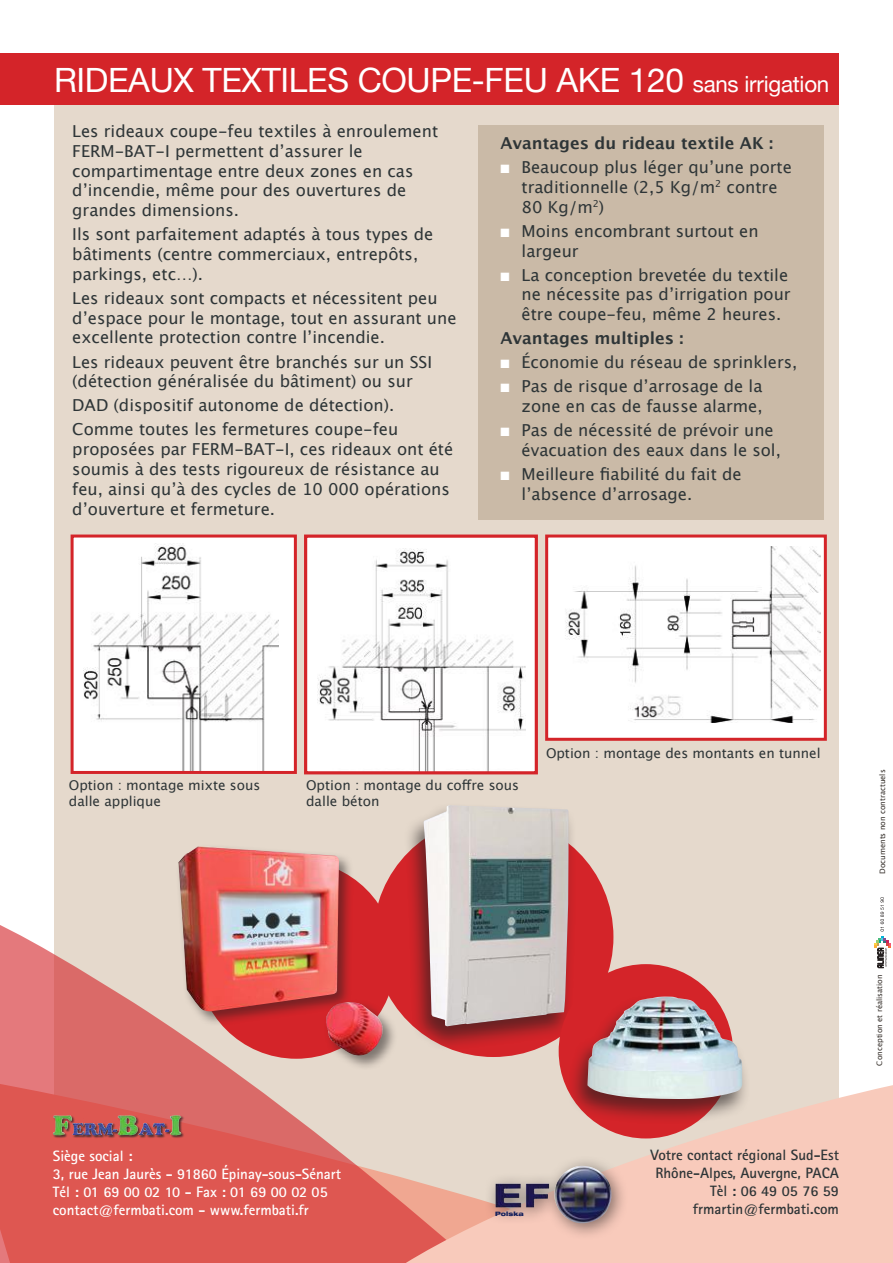
<style>
.page{position:relative;width:893px;height:1263px;background:#fff}
.page>*{position:absolute;margin:0;border:0;box-sizing:border-box;transform-origin:0 0}
.t1{font:33.45px "Helvetica Neue";letter-spacing:-.01em;color:#fff}
.t2{font:16.5px/19.8px "Lucida Grande";color:#2e3537}
.t3{font:700 16.5px "Lucida Grande";color:#2e3537}
.t4{font:700 15px "Rotis Sans Serif";color:#fff}
.t5{font:700 15px "Rotis Sans Serif";color:#2e3537}
.t6{font:13.5px/16.2px "Lucida Grande";color:#2e3537}
.t7{font:7.5px "Lucida Grande";color:#312b26}
.t8{font:900 expanded 6px "Helvetica Neue";color:#15215d}
.s1{font-size:22.35px}
.s2{color:#fff}
</style>
<div class="page">
<div style="left:54px;top:100px;width:785px;height:1145px;background:#e5d9cc"></div>
<svg style="left:0;top:925px;width:482px;height:338px"></svg>
<svg style="left:389px;top:1085px;width:504px;height:178px;fill:#f8cabb"></svg>
<div style="left:0;top:53px;width:839px;height:51px;background:#d42429"></div>
<svg style="left:874px;top:897px;width:17px;height:71px"></svg>
<div style="left:478px;top:125px;width:345px;height:395px;background:#cabaa7"></div>
<div style="left:52px;top:1115px;width:133px;height:23px;background:#241f1f;opacity:.75"></div>
<img style="left:53px;top:1115px;width:128px;height:20px">
<div style="left:484px;top:1155px;width:145px;height:85px;background:#241f1f;opacity:.55"></div>
<img style="left:496px;top:1166px;width:117px;height:60px">
<div style="left:72px;top:536px;width:223px;height:236px;background:#fff"></div>
<img style="left:83px;top:543px;width:195px;height:227px">
<div style="left:71px;top:534px;width:226px;height:240px;border:3px solid #d42429"></div>
<div style="left:306px;top:536px;width:230px;height:237px;background:#fff"></div>
<img style="left:318px;top:548px;width:208px;height:222px">
<div style="left:304px;top:534px;width:234px;height:240px;border:3px solid #d42429"></div>
<div style="left:547px;top:536px;width:278px;height:203px;background:#fff"></div>
<img style="left:565px;top:546px;width:255px;height:177px">
<div style="left:545px;top:534px;width:282px;height:207px;border:3px solid #d42429"></div>
<div style="left:373px;top:817px;width:240px;height:240px;background:#d42429;border-radius:50%"></div>
<div style="left:404px;top:802px;width:172px;height:249px;background:#241f1f;opacity:.63"></div>
<img style="left:423px;top:805px;width:146px;height:221px">
<div style="left:559px;top:964px;width:174px;height:174px;background:#d42429;border-radius:50%"></div>
<div style="left:567px;top:994px;width:183px;height:131px;background:#241f1f;opacity:.63"></div>
<img style="left:587px;top:996px;width:155px;height:103px">
<div style="left:197px;top:860px;width:198px;height:199px;background:#d42429;border-radius:50%"></div>
<div style="left:323px;top:999px;width:74px;height:71px;background:#241f1f;opacity:.53"></div>
<img style="left:324px;top:1002px;width:62px;height:55px">
<div style="left:176px;top:844px;width:178px;height:182px;background:#241f1f;opacity:.53"></div>
<img style="left:178px;top:847px;width:161px;height:165px">
<p class="t1" style="left:54px;top:60px;width:777px">RIDEAUX TEXTILES COUPE-FEU AKE 120 <span class="s1">sans irrigation</span></p>
<p class="t2" style="left:72px;top:121px;width:367px">Les rideaux coupe-feu textiles à enroulement<br>FERM-BAT-I permettent d’assurer le</p>
<p class="t2" style="left:72px;top:161px;width:343px">compartimentage entre deux zones en cas d’incendie, même pour des ouvertures de grandes dimensions.</p>
<p class="t2" style="left:72px;top:225px;width:363px">Ils sont parfaitement adaptés à tous types de bâtiments (centre commerciaux, entrepôts,</p>
<p class="t2" style="left:72px;top:264px;width:132px">parkings, etc…).</p>
<p class="t2" style="left:72px;top:288px;width:386px">Les rideaux sont compacts et nécessitent peu d’espace pour le montage, tout en assurant une</p>
<p class="t2" style="left:72px;top:328px;width:314px">excellente protection contre l’incendie.</p>
<p class="t2" style="left:72px;top:352px;width:361px">Les rideaux peuvent être branchés sur un SSI (détection généralisée du bâtiment) ou sur</p>
<p class="t2" style="left:72px;top:396px;width:324px">DAD (dispositif autonome de détection).</p>
<p class="t2" style="left:72px;top:420px;width:383px">Comme toutes les fermetures coupe-feu proposées par FERM-BAT-I, ces rideaux ont été</p>
<p class="t2" style="left:72px;top:459px;width:379px">soumis à des tests rigoureux de résistance au feu, ainsi qu’à des cycles de 10 000 opérations d’ouverture et fermeture.</p>
<p class="t3" style="left:500px;top:130px;width:274px">Avantages du rideau textile AK :</p>
<p class="t2" style="left:522px;top:158px;width:272px;text-indent:-21px"><span class="s2">■</span> Beaucoup plus léger qu’une porte traditionnelle (2,5 Kg/m<sup>2</sup> contre<br>80 Kg/m<sup>2</sup>)</p>
<p class="t2" style="left:522px;top:221px;width:239px;text-indent:-21px"><span class="s2">■</span> Moins encombrant surtout en largeur</p>
<p class="t2" style="left:522px;top:265px;width:271px;text-indent:-21px"><span class="s2">■</span> La conception brevetée du textile ne nécessite pas d’irrigation pour être coupe-feu, même 2 heures.</p>
<p class="t3" style="left:500px;top:325px;width:185px">Avantages multiples :</p>
<p class="t2" style="left:500px;top:353px;width:299px"><span class="s2">■</span> Économie du réseau de sprinklers,</p>
<p class="t2" style="left:500px;top:377px;width:264px;text-align:right"><span class="s2">■</span> Pas de risque d’arrosage de la zone en cas de fausse alarme,</p>
<p class="t2" style="left:522px;top:421px;width:261px;text-indent:-21px"><span class="s2">■</span> Pas de nécessité de prévoir une évacuation des eaux dans le sol,</p>
<p class="t2" style="left:522px;top:464px;width:222px;text-indent:-21px"><span class="s2">■</span> Meilleure fiabilité du fait de l’absence d’arrosage.</p>
<p class="t6" style="left:69px;top:777px;width:193px">Option : montage mixte sous dalle applique</p>
<p class="t6" style="left:306px;top:777px;width:215px">Option : montage du coffre sous dalle béton</p>
<p class="t6" style="left:546px;top:745px;width:276px">Option : montage des montants en tunnel</p>
<p class="t7" style="left:878px;top:874px;width:106px;rotate:-90deg">Documents non contractuels</p>
<p class="t4" style="left:53px;top:1147px;width:81px">Siège social :</p>
<p class="t4" style="left:53px;top:1165px;width:290px">3, rue Jean Jaurès - 91860 Épinay-sous-Sénart</p>
<p class="t4" style="left:53px;top:1183px;width:276px">Tél : 01 69 00 02 10 - Fax : 01 69 00 02 05</p>
<p class="t4" style="left:53px;top:1201px;width:258px">contact@fermbati.com - www.fermbati.fr</p>
<p class="t5" style="left:651px;top:1146px;width:190px">Votre contact régional Sud-Est</p>
<p class="t5" style="left:655px;top:1164px;width:185px">Rhône-Alpes, Auvergne, PACA</p>
<p class="t5" style="left:710px;top:1182px;width:130px">Tèl : 06 49 05 76 59</p>
<p class="t8" style="left:495px;top:1210px;width:30px">Polska</p>
<p class="t5" style="left:693px;top:1200px;width:148px">frmartin@fermbati.com</p>
<p class="t7" style="left:875px;top:1065px;width:93px;rotate:-90deg">Conception et réalisation</p>
</div>
